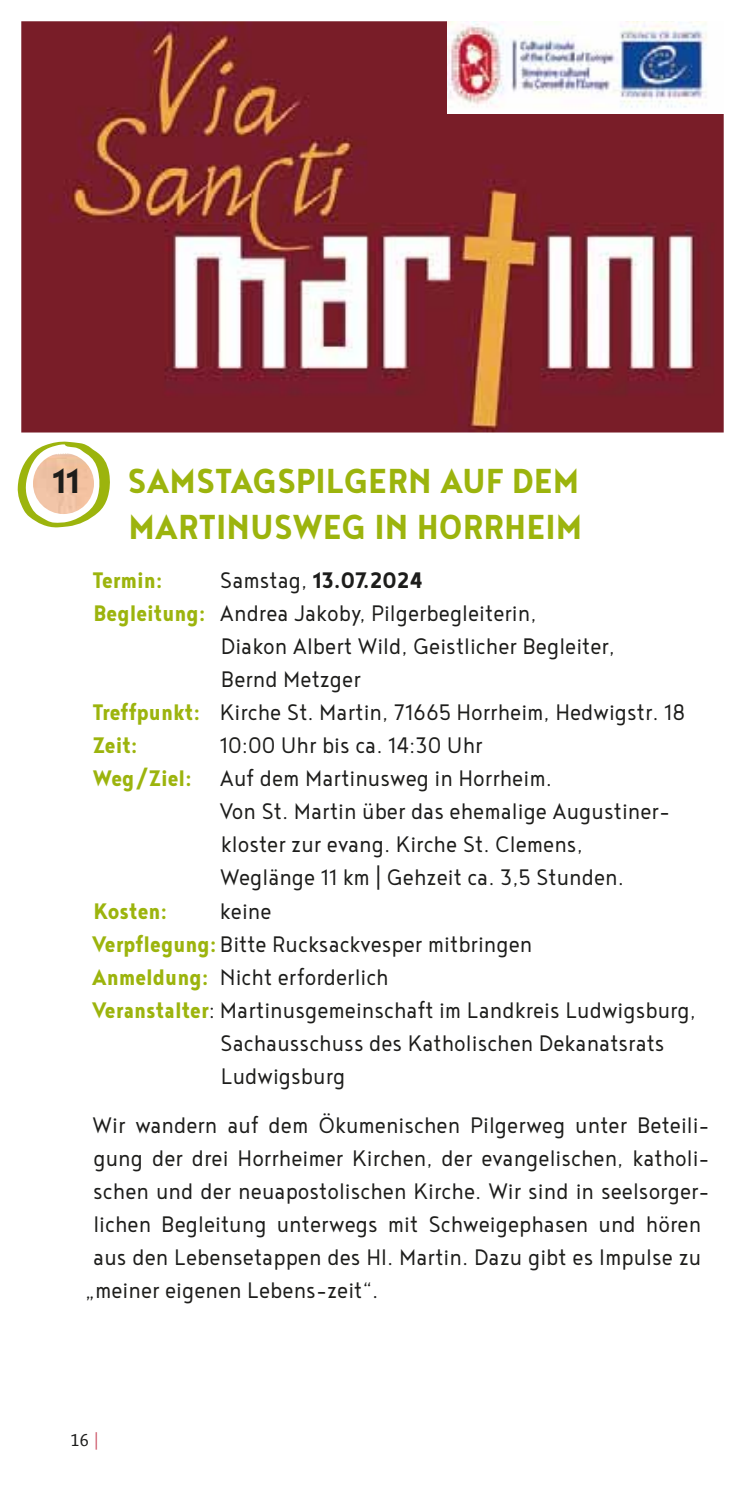
<style>
.page{position:relative;width:745px;height:1489px;background:#fff}
.page>*{position:absolute;margin:0;border:0;box-sizing:border-box;transform-origin:0 0}
.t1{font:700 42.5px/46.2px "Noyh Geometric Slim";color:#9cb40d;text-align:right}
.t2{font:300 27.5px/33px "Noyh Geometric Slim";color:#1d1d1b}
.t3{font:700 27.5px "Noyh Geometric Slim";color:#9cb40d}
.t4{font:700 27.5px "Noyh Geometric Slim";color:#1d1d1b}
.t5{font:17.5px "Le Monde Courrier Std";color:#1d1d1b}
.s1{color:#1d1d1b}
.s2{font-weight:300}
.s3{font-weight:700;color:#9cb40d}
.s4{color:#ca4f62}
</style>
<div class="page">
<svg style="left:17px;top:441px;width:93px;height:86px"></svg>
<img style="left:33px;top:453px;width:61px;height:61px">
<img style="left:21px;top:21px;width:702px;height:411px">
<img style="left:447px;top:21px;width:276px;height:92px">
<h1 class="t1" style="left:52px;top:455px;width:531px"><span class="s1">11</span> SAMSTAGSPILGERN AUF DEM<br>MARTINUSWEG IN HORRHEIM</h1>
<p class="t3" style="left:92px;top:562px;width:72px">Termin:</p>
<p class="t4" style="left:220px;top:562px;width:204px"><span class="s2">Samstag,</span> 13.07.2024</p>
<p class="t2" style="left:93px;top:595px;width:444px"><span class="s3">Begleitung:</span> Andrea Jakoby, Pilgerbegleiterin,</p>
<p class="t2" style="left:221px;top:628px;width:395px">Diakon Albert Wild, Geistlicher Begleiter,</p>
<p class="t2" style="left:221px;top:661px;width:141px">Bernd Metzger</p>
<p class="t2" style="left:92px;top:694px;width:594px"><span class="s3">Treffpunkt:</span> Kirche St. Martin, 71665 Horrheim, Hedwigstr. 18</p>
<p class="t3" style="left:93px;top:727px;width:46px">Zeit:</p>
<p class="t2" style="left:220px;top:727px;width:264px">10:00 Uhr bis ca. 14:30 Uhr</p>
<p class="t2" style="left:93px;top:760px;width:460px"><span class="s3">Weg/Ziel:</span> Auf dem Martinusweg in Horrheim.</p>
<p class="t2" style="left:219px;top:793px;width:452px">Von St. Martin über das ehemalige Augustiner-</p>
<p class="t2" style="left:221px;top:826px;width:363px">kloster zur evang. Kirche St. Clemens,</p>
<p class="t2" style="left:220px;top:859px;width:405px">Weglänge 11 km | Gehzeit ca. 3,5 Stunden.</p>
<p class="t3" style="left:93px;top:892px;width:75px">Kosten:</p>
<p class="t2" style="left:220px;top:892px;width:53px">keine</p>
<p class="t2" style="left:92px;top:925px;width:442px"><span class="s3">Verpflegung:</span> Bitte Rucksackvesper mitbringen</p>
<p class="t2" style="left:92px;top:958px;width:298px"><span class="s3">Anmeldung:</span> Nicht erforderlich</p>
<p class="t2" style="left:92px;top:991px;width:605px"><span class="s3">Veranstalter</span>: Martinusgemeinschaft im Landkreis Ludwigsburg,</p>
<p class="t2" style="left:220px;top:1024px;width:445px">Sachausschuss des Katholischen Dekanatsrats</p>
<p class="t2" style="left:221px;top:1057px;width:126px">Ludwigsburg</p>
<p class="t2" style="left:85px;top:1106px;width:625px">Wir wandern auf dem Ökumenischen Pilgerweg unter Beteili&shy;gung der drei Horrheimer Kirchen, der evangelischen, katholi&shy;schen und der neuapostolischen Kirche. Wir sind in seelsorger&shy;lichen Begleitung unterwegs mit Schweigephasen und hören aus den Lebensetappen des Hl. Martin. Dazu gibt es Impulse zu „meiner eigenen Lebens-zeit“.</p>
<p class="t5" style="left:71px;top:1429px;width:29px">16 <span class="s4">|</span></p>
</div>
